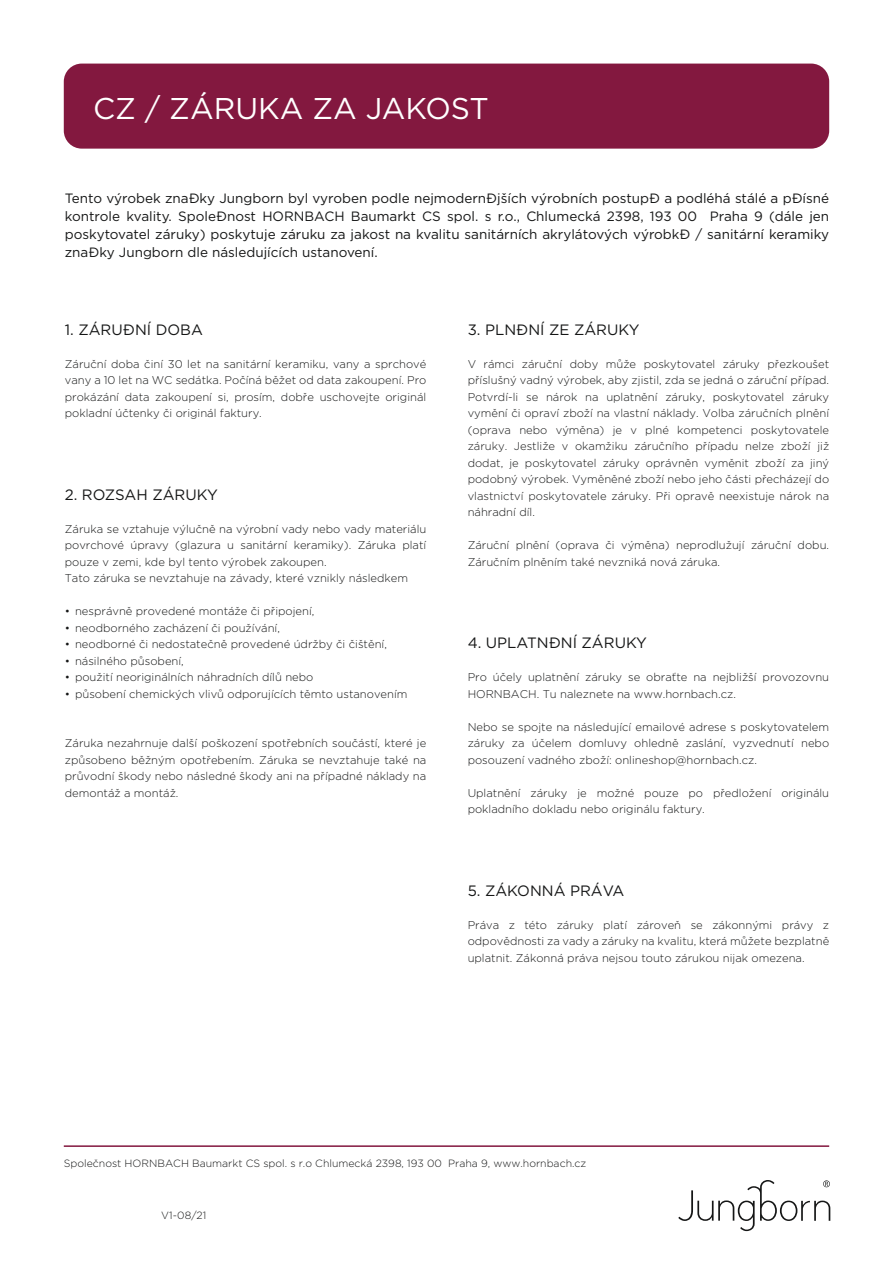
<style>
.page{position:relative;width:893px;height:1263px;background:#fff}
.page>*{position:absolute;margin:0;border:0;box-sizing:border-box;transform-origin:0 0}
.t1{font:30px "Gotham";color:#fff}
.t2{font:15px "Gotham";color:#151616}
.t3{font:13.5px/18px "Gotham";color:#151616;text-align:justify}
.t4{font:300 11.25px/16.5px "Gotham";color:#151616;text-align:justify}
.t5{font:300 10.5px "Gotham";color:#151616}
</style>
<div class="page">
<div style="left:64px;top:64px;width:765px;height:85px;background:#83183f;border-radius:18px"></div>
<hr style="left:64px;top:1145px;width:765px;height:2px;background:#83183f">
<svg style="left:678px;top:1180px;width:152px;height:51px"></svg>
<h1 class="t1" style="left:93px;top:91px;width:397px">CZ / ZÁRUKA ZA JAKOST</h1>
<p class="t3" style="left:65px;top:188px;width:766px">Tento výrobek značky Jungborn byl vyroben podle nejmodernějších výrobních postupů a podléhá stálé a přísné kontrole kvality. Společnost HORNBACH Baumarkt CS spol. s r.o., Chlumecká 2398, 193 00 Praha 9 (dále jen poskytovatel záruky) poskytuje záruku za jakost na kvalitu sanitárních akrylátových výrobků / sanitární keramiky značky Jungborn dle následujících ustanovení.</p>
<h2 class="t2" style="left:65px;top:321px;width:140px">1. ZÁRUČNÍ DOBA</h2>
<p class="t4" style="left:65px;top:355px;width:363px">Záruční doba činí 30 let na sanitární keramiku, vany a sprchové vany a 10 let na WC sedátka. Počíná běžet od data zakoupení. Pro prokázání data zakoupení si, prosím, dobře uschovejte originál pokladní účtenky či originál faktury.</p>
<h2 class="t2" style="left:65px;top:486px;width:154px">2. ROZSAH ZÁRUKY</h2>
<p class="t4" style="left:65px;top:520px;width:363px;text-align:left">Záruka se vztahuje výlučně na výrobní vady nebo vady materiálu povrchové úpravy (glazura u sanitární keramiky). Záruka platí pouze v zemi, kde byl tento výrobek zakoupen.<br>Tato záruka se nevztahuje na závady, které vznikly následkem</p>
<p class="t4" style="left:65px;top:602px;width:251px">• nesprávně provedené montáže či připojení,</p>
<p class="t4" style="left:65px;top:619px;width:217px">• neodborného zacházení či používání,</p>
<p class="t4" style="left:65px;top:635px;width:324px">• neodborné či nedostatečně provedené údržby či čištění,</p>
<p class="t4" style="left:65px;top:652px;width:121px">• násilného působení,</p>
<p class="t4" style="left:65px;top:668px;width:250px">• použití neoriginálních náhradních dílů nebo</p>
<p class="t4" style="left:65px;top:685px;width:344px">• působení chemických vlivů odporujících těmto ustanovením</p>
<p class="t4" style="left:65px;top:734px;width:363px">Záruka nezahrnuje další poškození spotřebních součástí, které je způsobeno běžným opotřebením. Záruka se nevztahuje také na průvodní škody nebo následné škody ani na případné náklady na demontáž a montáž.</p>
<h2 class="t2" style="left:468px;top:321px;width:173px">3. PLNĚNÍ ZE ZÁRUKY</h2>
<p class="t4" style="left:468px;top:355px;width:363px">V rámci záruční doby může poskytovatel záruky přezkoušet příslušný vadný výrobek, aby zjistil, zda se jedná o záruční případ.<br>Potvrdí-li se nárok na uplatnění záruky, poskytovatel záruky vymění či opraví zboží na vlastní náklady. Volba záručních plnění (oprava nebo výměna) je v plné kompetenci poskytovatele záruky. Jestliže v okamžiku záručního případu nelze zboží již dodat, je poskytovatel záruky oprávněn vyměnit zboží za jiný podobný výrobek. Vyměněné zboží nebo jeho části přecházejí do vlastnictví poskytovatele záruky. Při opravě neexistuje nárok na náhradní díl.</p>
<p class="t4" style="left:468px;top:536px;width:363px">Záruční plnění (oprava či výměna) neprodlužují záruční dobu.<br>Záručním plněním také nevzniká nová záruka.</p>
<h2 class="t2" style="left:468px;top:634px;width:181px">4. UPLATNĚNÍ ZÁRUKY</h2>
<p class="t4" style="left:468px;top:668px;width:363px">Pro účely uplatnění záruky se obraťte na nejbližší provozovnu<br>HORNBACH. Tu naleznete na www.hornbach.cz.</p>
<p class="t4" style="left:468px;top:718px;width:363px">Nebo se spojte na následující emailové adrese s poskytovatelem záruky za účelem domluvy ohledně zaslání, vyzvednutí nebo posouzení vadného zboží: onlineshop@hornbach.cz.</p>
<p class="t4" style="left:468px;top:784px;width:363px">Uplatnění záruky je možné pouze po předložení originálu pokladního dokladu nebo originálu faktury.</p>
<h2 class="t2" style="left:468px;top:882px;width:158px">5. ZÁKONNÁ PRÁVA</h2>
<p class="t4" style="left:468px;top:916px;width:363px">Práva z této záruky platí zároveň se zákonnými právy z odpovědnosti za vady a záruky na kvalitu, která můžete bezplatně uplatnit. Zákonná práva nejsou touto zárukou nijak omezena.</p>
<p class="t5" style="left:64px;top:1156px;width:524px">Společnost HORNBACH Baumarkt CS spol. s r.o Chlumecká 2398, 193 00 Praha 9, www.hornbach.cz</p>
<p class="t5" style="left:161px;top:1209px;width:47px">V1-08/21</p>
</div>
